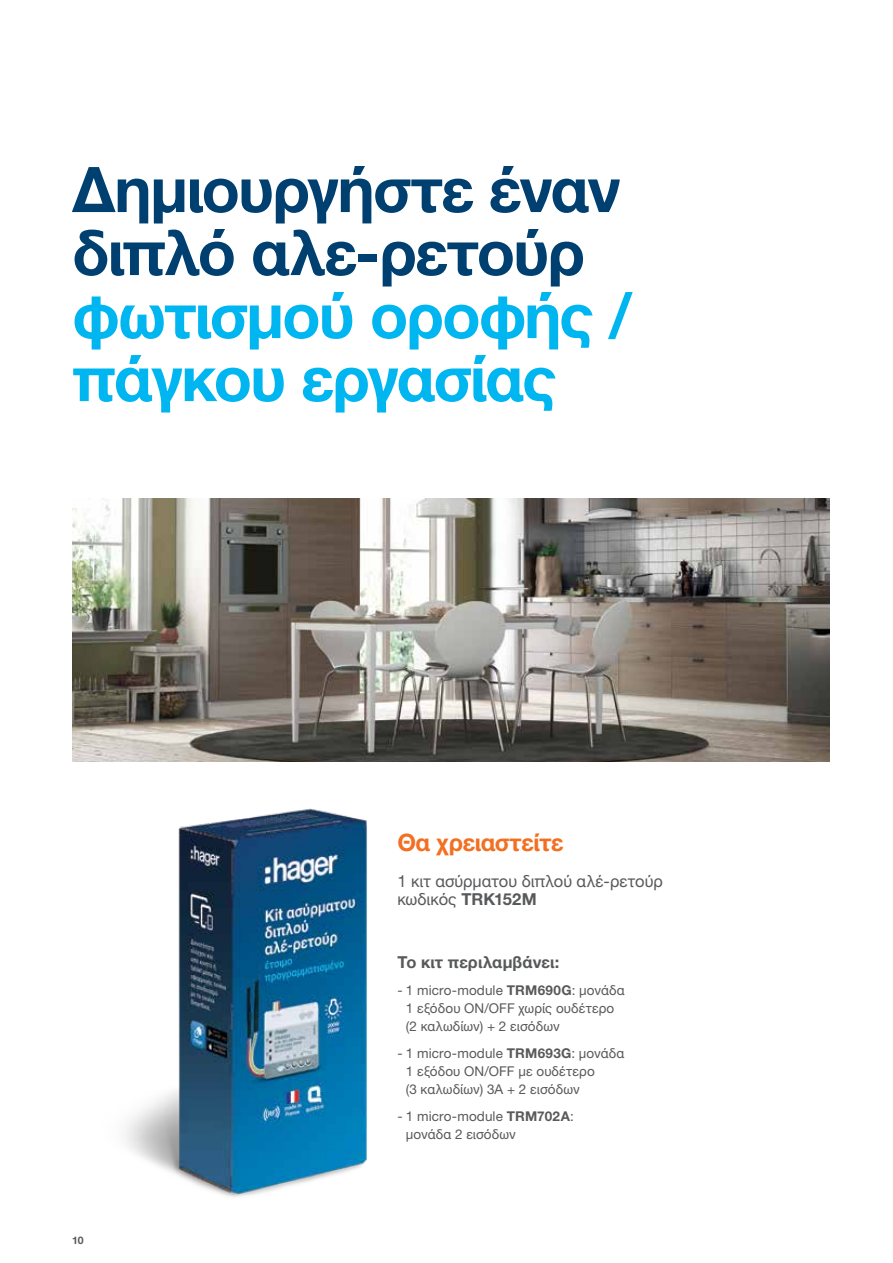
<style>
.page{position:relative;width:893px;height:1263px;background:#fff}
.page>*{position:absolute;margin:0;border:0;box-sizing:border-box;transform-origin:0 0}
.t1{font:700 63px/63px "Helvetica Neue LTW1 G";letter-spacing:-.03em;color:#004071}
.t2{font:700 63px/63px "Helvetica Neue LTW1 G";letter-spacing:-.03em;color:#00b6f1}
.t3{font:700 24px "Helvetica Neue LTW1 G";letter-spacing:-.01em;color:#f36f21}
.t4{font:16.5px/18px "Helvetica Neue LTW1 G";color:#58595b}
.t5{font:700 16.5px "Helvetica Neue LTW1 G";letter-spacing:.01em;color:#58595b}
.t6{font:13.5px/18px "Helvetica Neue LTW1 G";letter-spacing:.01em;color:#58595b}
.t7{font:700 10.5px "Helvetica Neue LTW1 G";color:#58595b}
.s1{font-weight:700}
</style>
<div class="page">
<img style="left:72px;top:498px;width:757px;height:263px">
<img style="left:125px;top:808px;width:242px;height:389px">
<h1 class="t1" style="left:72px;top:158px;width:550px">Δημιουργήστε έναν διπλό αλε-ρετούρ</h1>
<h1 class="t2" style="left:72px;top:284px;width:561px">φωτισμού οροφής / πάγκου εργασίας</h1>
<h2 class="t3" style="left:397px;top:828px;width:168px">Θα χρειαστείτε</h2>
<p class="t4" style="left:397px;top:872px;width:267px">1 κιτ ασύρματου διπλού αλέ-ρετούρ κωδικός <span class="s1">TRK152M</span></p>
<p class="t7" style="left:72px;top:1233px;width:13px">10</p>
<p class="t5" style="left:397px;top:952px;width:163px">Το κιτ περιλαμβάνει:</p>
<p class="t6" style="left:406px;top:981px;width:220px;text-indent:-9px">- 1 micro-module <span class="s1">TRM690G</span>: μονάδα<br>1 εξόδου ON/OFF χωρίς ουδέτερο (2 καλωδίων) + 2 εισόδων</p>
<p class="t6" style="left:406px;top:1044px;width:220px;text-indent:-9px">- 1 micro-module <span class="s1">TRM693G</span>: μονάδα<br>1 εξόδου ON/OFF με ουδέτερο<br>(3 καλωδίων) 3A + 2 εισόδων</p>
<p class="t6" style="left:406px;top:1107px;width:169px;text-indent:-9px">- 1 micro-module <span class="s1">TRM702A</span>: μονάδα 2 εισόδων</p>
</div>
